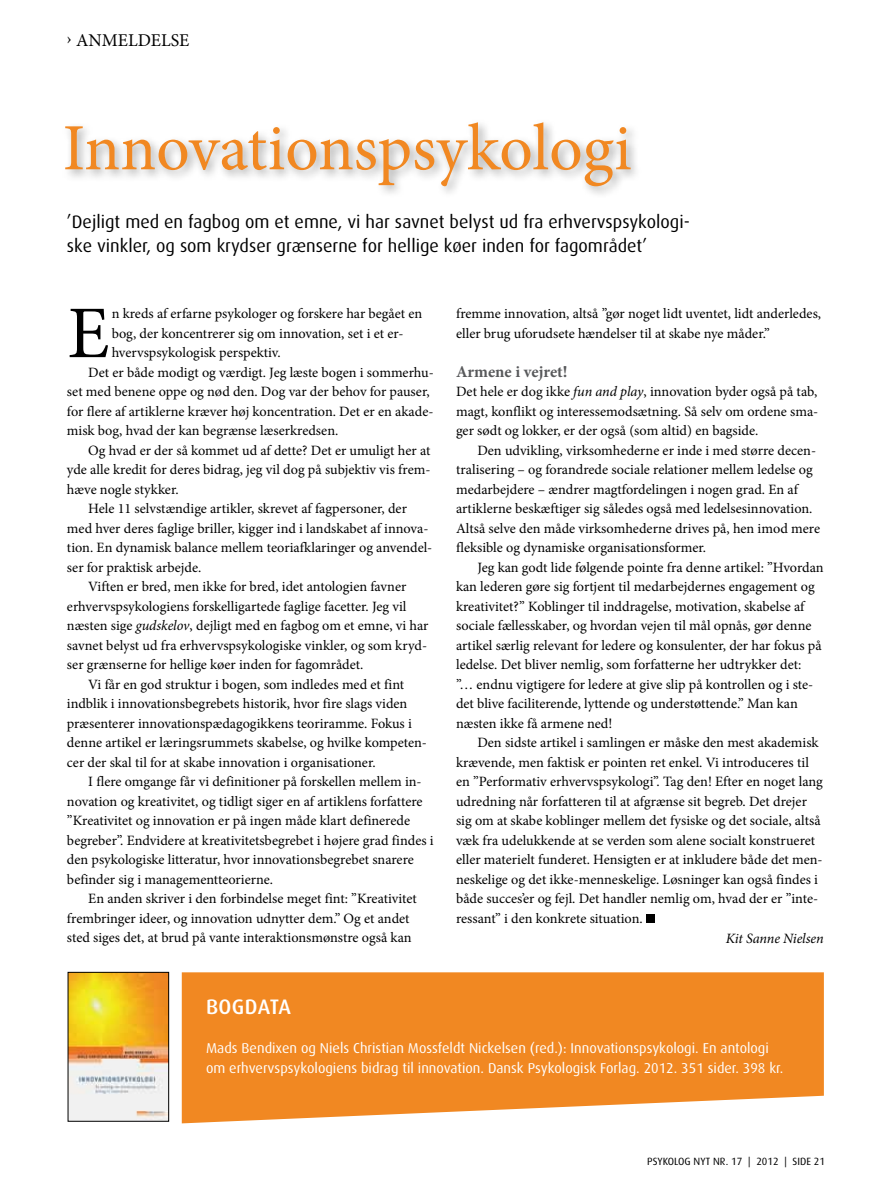
<style>
.page{position:relative;width:893px;height:1200px;background:#fff}
.page>*{position:absolute;margin:0;border:0;box-sizing:border-box;transform-origin:0 0}
.t1{font:74.25px "Minion Pro";color:#000}
.t2{font:66px "Minion Pro";color:#f18822}
.t3{font:500 21px "Dax";color:#fff}
.t4{font:18px/24px "Dax";color:#000}
.t5{font:18px "Minion Pro";color:#000}
.t6{font:700 16.5px "Minion Pro";color:#58595b}
.t7{font:14.25px/19.5px "Minion Pro";color:#000}
.t8{font:14.25px/19.5px "Dax";color:#fff}
.t9{font:italic 14.25px "Minion Pro";letter-spacing:-.01em;color:#000}
.t10{font:10.5px "Dax";color:#000}
.s1{font-style:italic}
</style>
<div class="page">
<div style="left:61px;top:118px;width:582px;height:81px;background:#000;opacity:.35"></div>
<div style="left:646px;top:914px;width:8px;height:8px;background:#000"></div>
<svg style="left:182px;top:972px;width:642px;height:151px;background:#f29236"></svg>
<img style="left:70px;top:973px;width:97px;height:146px">
<div style="left:68px;top:971px;width:101px;height:150px;border:1px solid #000"></div>
<p class="t5" style="left:67px;top:28px;width:124px">› ANMELDELSE</p>
<h2 class="t2" style="left:63px;top:104px;width:570px">Innovationspsykologi</h2>
<p class="t4" style="left:67px;top:210px;width:624px">’Dejligt med en fagbog om et emne, vi har savnet belyst ud fra erhvervspsykologi&shy;ske vinkler, og som krydser grænserne for hellige køer inden for fagområdet’</p>
<h1 class="t1" style="left:67px;top:283px;width:44px">E</h1>
<p class="t7" style="left:112px;top:304px;width:312px">n kreds af erfarne psykologer og forskere har begået en</p>
<p class="t7" style="left:112px;top:323px;width:293px">bog, der koncentrerer sig om innovation, set i et er-</p>
<p class="t7" style="left:112px;top:343px;width:171px">hvervspsykologisk perspektiv.</p>
<p class="t7" style="left:88px;top:362px;width:347px">Det er både modigt og værdigt. Jeg læste bogen i sommerhu-</p>
<p class="t7" style="left:67px;top:382px;width:364px">set med benene oppe og nød den. Dog var der behov for pauser,</p>
<p class="t7" style="left:67px;top:401px;width:368px">for flere af artiklerne kræver høj koncentration. Det er en akade-</p>
<p class="t7" style="left:67px;top:421px;width:273px">misk bog, hvad der kan begrænse læserkredsen.</p>
<p class="t7" style="left:88px;top:440px;width:344px">Og hvad er der så kommet ud af dette? Det er umuligt her at</p>
<p class="t7" style="left:67px;top:460px;width:365px">yde alle kredit for deres bidrag, jeg vil dog på subjektiv vis frem-</p>
<p class="t7" style="left:67px;top:479px;width:113px">hæve nogle stykker.</p>
<p class="t7" style="left:88px;top:499px;width:320px">Hele 11 selvstændige artikler, skrevet af fagpersoner, der</p>
<p class="t7" style="left:67px;top:518px;width:363px">med hver deres faglige briller, kigger ind i landskabet af innova-</p>
<p class="t7" style="left:67px;top:538px;width:367px">tion. En dynamisk balance mellem teoriafklaringer og anvendel-</p>
<p class="t7" style="left:67px;top:557px;width:136px">ser for praktisk arbejde.</p>
<p class="t7" style="left:88px;top:577px;width:320px">Viften er bred, men ikke for bred, idet antologien favner</p>
<p class="t7" style="left:67px;top:596px;width:341px">erhvervspsykologiens forskelligartede faglige facetter. Jeg vil</p>
<p class="t7" style="left:67px;top:616px;width:363px">næsten sige <span class="s1">gudskelov</span>, dejligt med en fagbog om et emne, vi har</p>
<p class="t7" style="left:67px;top:635px;width:362px">savnet belyst ud fra erhvervspsykologiske vinkler, og som kryd-</p>
<p class="t7" style="left:67px;top:655px;width:298px">ser grænserne for hellige køer inden for fagområdet.</p>
<p class="t7" style="left:88px;top:674px;width:317px">Vi får en god struktur i bogen, som indledes med et fint</p>
<p class="t7" style="left:67px;top:694px;width:342px">indblik i innovationsbegrebets historik, hvor fire slags viden</p>
<p class="t7" style="left:67px;top:713px;width:346px">præsenterer innovationspædagogikkens teoriramme. Fokus i</p>
<p class="t7" style="left:67px;top:732px;width:362px">denne artikel er læringsrummets skabelse, og hvilke kompeten-</p>
<p class="t7" style="left:67px;top:752px;width:310px">cer der skal til for at skabe innovation i organisationer.</p>
<p class="t7" style="left:88px;top:771px;width:335px">I flere omgange får vi definitioner på forskellen mellem in-</p>
<p class="t7" style="left:67px;top:791px;width:357px">novation og kreativitet, og tidligt siger en af artiklens forfattere</p>
<p class="t7" style="left:67px;top:810px;width:345px">”Kreativitet og innovation er på ingen måde klart definerede</p>
<p class="t7" style="left:67px;top:830px;width:368px">begreber”. Endvidere at kreativitetsbegrebet i højere grad findes i</p>
<p class="t7" style="left:67px;top:849px;width:348px">den psykologiske litteratur, hvor innovationsbegrebet snarere</p>
<p class="t7" style="left:67px;top:869px;width:208px">befinder sig i managementteorierne.</p>
<p class="t7" style="left:88px;top:888px;width:330px">En anden skriver i den forbindelse meget fint: ”Kreativitet</p>
<p class="t7" style="left:67px;top:908px;width:344px">frembringer ideer, og innovation udnytter dem.” Og et andet</p>
<p class="t7" style="left:67px;top:927px;width:346px">sted siges det, at brud på vante interaktionsmønstre også kan</p>
<p class="t7" style="left:456px;top:304px;width:367px">fremme innovation, altså ”gør noget lidt uventet, lidt anderledes, eller brug uforudsete hændelser til at skabe nye måder.”</p>
<p class="t6" style="left:456px;top:359px;width:113px">Armene i vejret!</p>
<p class="t7" style="left:456px;top:382px;width:364px;text-align:justify">Det hele er dog ikke <span class="s1">fun and play</span>, innovation byder også på tab, magt, konflikt og interessemodsætning. Så selv om ordene sma&shy;ger sødt og lokker, er der også (som altid) en bagside.</p>
<p class="t7" style="left:456px;top:440px;width:365px;text-indent:21px">Den udvikling, virksomhederne er inde i med større decen&shy;tralisering – og forandrede sociale relationer mellem ledelse og medarbejdere – ændrer magtfordelingen i nogen grad. En af artiklerne beskæftiger sig således også med ledelsesinnovation.<br>Altså selve den måde virksomhederne drives på, hen imod mere fleksible og dynamiske organisationsformer.</p>
<p class="t7" style="left:456px;top:557px;width:369px;text-indent:21px">Jeg kan godt lide følgende pointe fra denne artikel: ”Hvordan kan lederen gøre sig fortjent til medarbejdernes engagement og kreativitet?” Koblinger til inddragelse, motivation, skabelse af sociale fællesskaber, og hvordan vejen til mål opnås, gør denne artikel særlig relevant for ledere og konsulenter, der har fokus på ledelse. Det bliver nemlig, som forfatterne her udtrykker det:<br>”… endnu vigtigere for ledere at give slip på kontrollen og i ste&shy;det blive faciliterende, lyttende og understøttende.” Man kan næsten ikke få armene ned!</p>
<p class="t7" style="left:456px;top:733px;width:368px;text-indent:21px">Den sidste artikel i samlingen er måske den mest akademisk krævende, men faktisk er pointen ret enkel. Vi introduceres til en ”Performativ erhvervspsykologi”. Tag den! Efter en noget lang udredning når forfatteren til at afgrænse sit begreb. Det drejer sig om at skabe koblinger mellem det fysiske og det sociale, altså væk fra udelukkende at se verden som alene socialt konstrueret eller materielt funderet. Hensigten er at inkludere både det men&shy;neskelige og det ikke-menneskelige. Løsninger kan også findes i både succes’er og fejl. Det handler nemlig om, hvad der er ”inte&shy;ressant” i den konkrete situation.</p>
<p class="t9" style="left:726px;top:928px;width:100px">Kit Sanne Nielsen</p>
<h3 class="t3" style="left:206px;top:994px;width:64px">BOGDATA</h3>
<p class="t8" style="left:206px;top:1038px;width:579px">Mads Bendixen og Niels Christian Mossfeldt Nickelsen (red.): Innovationspsykologi. En antologi om erhvervspsykologiens bidrag til innovation. Dansk Psykologisk Forlag. 2012. 351 sider. 398 kr.</p>
<p class="t10" style="left:647px;top:1154px;width:179px">PSYKOLOG NYT NR. 17 | 2012 | SIDE 21</p>
</div>
